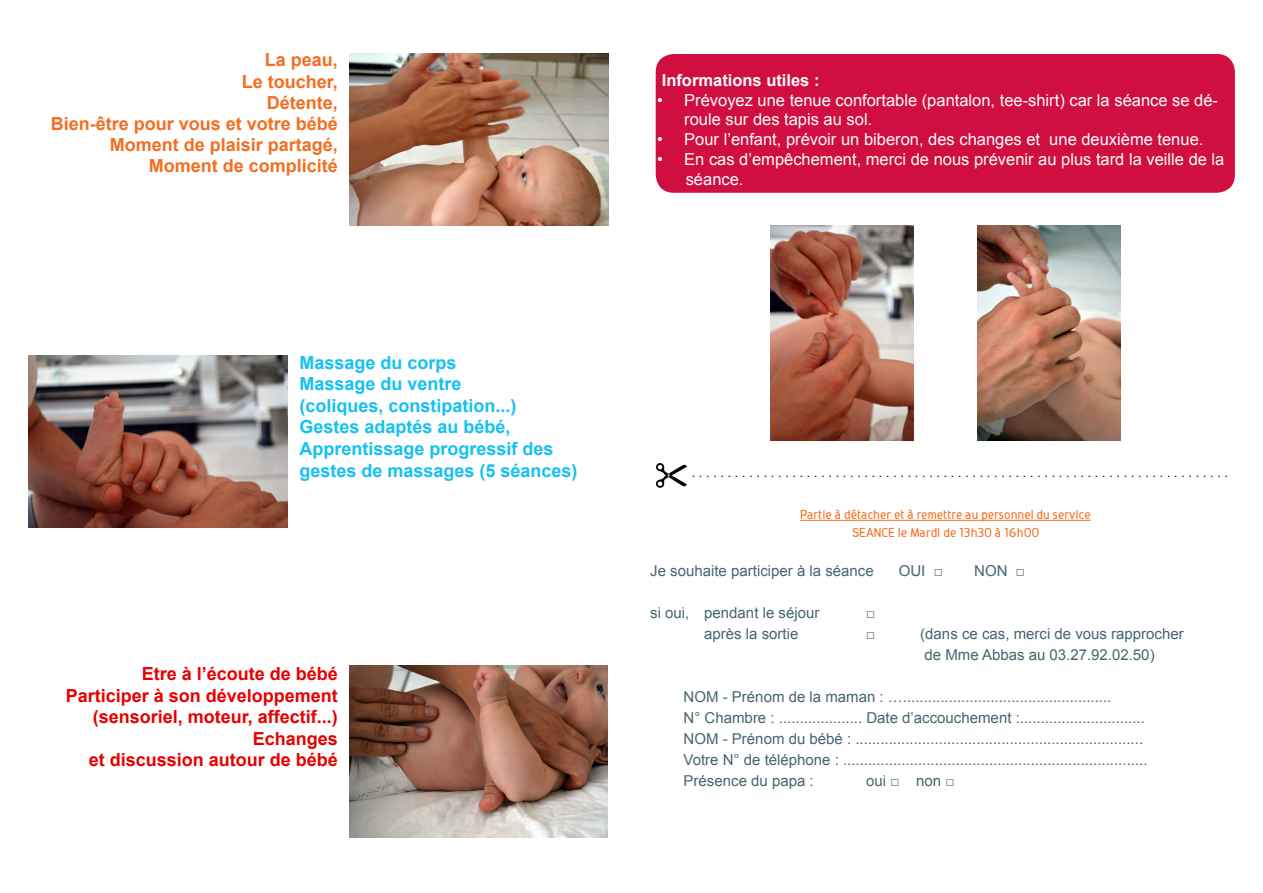
<style>
.page{position:relative;width:1263px;height:893px;background:#fff}
.page>*{position:absolute;margin:0;border:0;box-sizing:border-box;transform-origin:0 0}
.t1{font:700 18px "Arial";color:#15c0f2}
.t2{font:700 18px "Arial";color:#e60000}
.t3{font:700 18px "Arial";color:#f36e21}
.t4{font:18px "Subalde";color:#000}
.t5{font:16.5px/19.8px "Arial";color:#fff}
.t6{font:700 16.5px "Arial";color:#fff}
.t7{font:15px "Arial";color:#46646e}
.t8{font:700 15px "Subalde";color:#f36e21}
</style>
<div class="page">
<div style="left:656px;top:54px;width:579px;height:139px;background:#d10e40;border-radius:18px"></div>
<hr style="left:800px;top:520px;width:291px;height:1px;background:#f36e21">
<img style="left:349px;top:53px;width:259px;height:172px">
<img style="left:29px;top:355px;width:258px;height:173px">
<img style="left:349px;top:666px;width:258px;height:172px">
<img style="left:770px;top:225px;width:144px;height:215px">
<img style="left:977px;top:225px;width:143px;height:215px">
<img style="left:657px;top:463px;width:30px;height:25px">
<p class="t3" style="left:265px;top:48px;width:75px">La peau,</p>
<p class="t3" style="left:242px;top:70px;width:98px">Le toucher,</p>
<p class="t3" style="left:267px;top:91px;width:73px">Détente,</p>
<p class="t3" style="left:51px;top:112px;width:289px">Bien-être pour vous et votre bébé</p>
<p class="t3" style="left:110px;top:133px;width:230px">Moment de plaisir partagé,</p>
<p class="t3" style="left:149px;top:154px;width:191px">Moment de complicité</p>
<p class="t1" style="left:299px;top:350px;width:159px">Massage du corps</p>
<p class="t1" style="left:299px;top:372px;width:164px">Massage du ventre</p>
<p class="t1" style="left:299px;top:394px;width:219px">(coliques, constipation...)</p>
<p class="t1" style="left:299px;top:415px;width:213px">Gestes adaptés au bébé,</p>
<p class="t1" style="left:299px;top:437px;width:256px">Apprentissage progressif des</p>
<p class="t1" style="left:299px;top:458px;width:280px">gestes de massages (5 séances)</p>
<p class="t2" style="left:142px;top:662px;width:198px">Etre à l’écoute de bébé</p>
<p class="t2" style="left:66px;top:683px;width:274px">Participer à son développement</p>
<p class="t2" style="left:93px;top:705px;width:247px">(sensoriel, moteur, affectif...)</p>
<p class="t2" style="left:253px;top:727px;width:87px">Echanges</p>
<p class="t2" style="left:89px;top:748px;width:251px">et discussion autour de bébé</p>
<p class="t6" style="left:662px;top:69px;width:159px">Informations utiles :</p>
<p class="t5" style="left:684px;top:90px;width:535px;text-indent:-27px">• Prévoyez une tenue confortable (pantalon, tee-shirt) car la séance se dé&shy;roule sur des tapis au sol.</p>
<p class="t5" style="left:657px;top:130px;width:548px">• Pour l’enfant, prévoir un biberon, des changes et une deuxième tenue.</p>
<p class="t5" style="left:686px;top:149px;width:540px;text-indent:-28px">• En cas d’empêchement, merci de nous prévenir au plus tard la veille de la séance.</p>
<p class="t4" style="left:656px;top:463px;width:574px">. . . . . . . . . . . . . . . . . . . . . . . . . . . . . . . . . . . . . . . . . . . . . . . . . . . . . . . . . . . . . . . . . . . . . . . . . . . . . . . .</p>
<p class="t8" style="left:800px;top:507px;width:292px">Partie à détacher et à remettre au personnel du service</p>
<p class="t8" style="left:852px;top:525px;width:189px">SEANCE le Mardi de 13h30 à 16h00</p>
<p class="t7" style="left:650px;top:561px;width:225px">Je souhaite participer à la séance</p>
<p class="t7" style="left:899px;top:561px;width:46px">OUI □</p>
<p class="t7" style="left:974px;top:561px;width:52px">NON □</p>
<p class="t7" style="left:650px;top:603px;width:171px">si oui, pendant le séjour</p>
<p class="t7" style="left:866px;top:603px;width:11px">□</p>
<p class="t7" style="left:704px;top:624px;width:96px">après la sortie</p>
<p class="t7" style="left:866px;top:624px;width:11px">□</p>
<p class="t7" style="left:920px;top:624px;width:265px">(dans ce cas, merci de vous rapprocher</p>
<p class="t7" style="left:924px;top:645px;width:232px">de Mme Abbas au 03.27.92.02.50)</p>
<p class="t7" style="left:684px;top:687px;width:429px">NOM - Prénom de la maman : …..................................................</p>
<p class="t7" style="left:684px;top:708px;width:463px">N° Chambre : .................... Date d’accouchement :..............................</p>
<p class="t7" style="left:684px;top:729px;width:461px">NOM - Prénom du bébé : .....................................................................</p>
<p class="t7" style="left:684px;top:750px;width:465px">Votre N° de téléphone : .........................................................................</p>
<p class="t7" style="left:684px;top:771px;width:132px">Présence du papa :</p>
<p class="t7" style="left:866px;top:771px;width:90px">oui □ non □</p>
</div>
